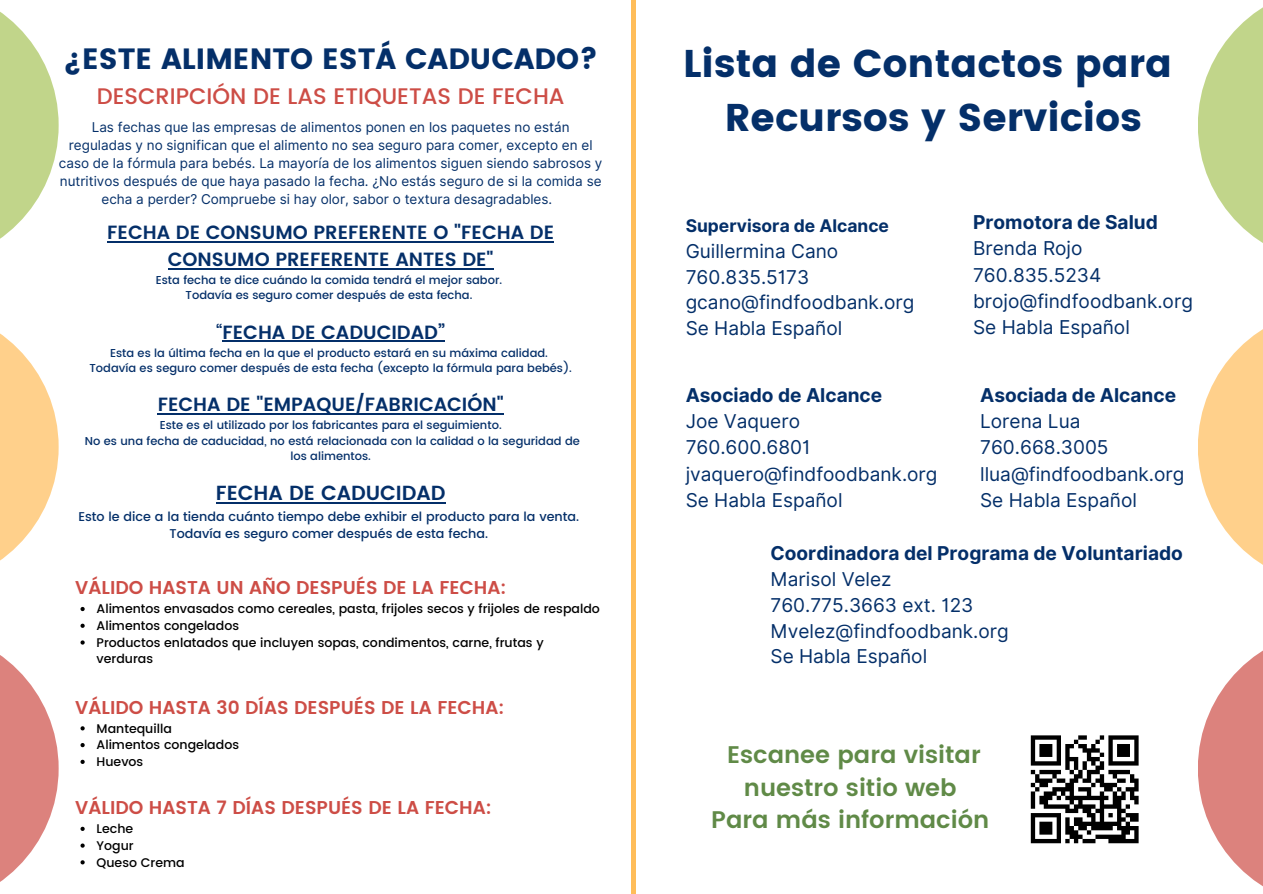
<style>
.page{position:relative;width:1263px;height:894px;background:#fff}
.page>*{position:absolute;margin:0;border:0;box-sizing:border-box;transform-origin:0 0}
.t1{font:38.55px/54px "Poppins";color:#042f69;text-align:center}
.t2{font:29.25px "Poppins";color:#042f69}
.t3{font:600 24px/32.7px "Poppins";color:#608a47;text-align:center}
.t4{font:500 22.5px "Poppins";color:#cd4d46}
.t5{font:600 20.4px "Poppins";color:#042f69}
.t6{font:19.05px "Inter";color:#042f69}
.t7{font:600 19.05px/26.7px "Poppins";color:#042f69;text-align:center}
.t8{font:700 19.05px "Inter";color:#042f69}
.t9{font:600 18.6px "Poppins";color:#cd4d46}
.t10{font:700 17.4px "Inter";color:#042f69}
.t11{font:13.5px/18px "Inter";color:#042f69;text-align:center}
.t12{font:500 12.75px "Poppins";color:#042f69}
.t13{font:500 12.6px/16.8px "Poppins";color:#000}
.t14{font:500 11.4px/15.3px "Poppins";color:#042f69;text-align:center}
.s1{font-weight:500}
</style>
<div class="page">
<svg style="left:0;top:655px;width:59px;height:227px;fill:#dc827d"></svg>
<svg style="left:0;top:333px;width:59px;height:228px;fill:#ffd08b"></svg>
<svg style="left:0;top:12px;width:59px;height:227px;fill:#c1d58a"></svg>
<svg style="left:1198px;top:650px;width:65px;height:237px;fill:#dc827d"></svg>
<svg style="left:1198px;top:329px;width:65px;height:236px;fill:#ffd08b"></svg>
<svg style="left:1198px;top:7px;width:65px;height:236px;fill:#c1d58a"></svg>
<hr style="left:631px;top:0;width:4px;height:893px;background:#ffbd59">
<hr style="left:107px;top:241px;width:447px;height:2px;background:#042f69">
<hr style="left:168px;top:268px;width:326px;height:1px;background:#042f69">
<hr style="left:222px;top:340px;width:223px;height:2px;background:#042f69">
<hr style="left:158px;top:413px;width:346px;height:2px;background:#042f69">
<hr style="left:216px;top:502px;width:230px;height:2px;background:#042f69">
<svg style="left:81px;top:606px;width:4px;height:5px"></svg>
<svg style="left:81px;top:623px;width:4px;height:4px"></svg>
<svg style="left:81px;top:640px;width:4px;height:4px"></svg>
<svg style="left:81px;top:726px;width:4px;height:4px"></svg>
<svg style="left:81px;top:743px;width:4px;height:4px"></svg>
<svg style="left:81px;top:759px;width:4px;height:4px"></svg>
<svg style="left:81px;top:826px;width:4px;height:4px"></svg>
<svg style="left:81px;top:843px;width:4px;height:4px"></svg>
<svg style="left:81px;top:860px;width:4px;height:4px"></svg>
<svg style="left:1031px;top:735px;width:21px;height:4px"></svg>
<div style="left:1039px;top:743px;width:13px;height:5px;background:#000"></div>
<hr style="left:1039px;top:748px;width:13px;height:4px;background:#000">
<hr style="left:1039px;top:752px;width:13px;height:4px;background:#000">
<svg style="left:1031px;top:739px;width:4px;height:22px"></svg>
<svg style="left:1031px;top:761px;width:21px;height:4px"></svg>
<div style="left:1039px;top:769px;width:22px;height:5px;background:#000"></div>
<svg style="left:1039px;top:778px;width:13px;height:4px"></svg>
<div style="left:1039px;top:782px;width:9px;height:5px;background:#000"></div>
<svg style="left:1044px;top:791px;width:8px;height:4px"></svg>
<svg style="left:1039px;top:795px;width:13px;height:4px"></svg>
<div style="left:1039px;top:799px;width:9px;height:5px;background:#000"></div>
<svg style="left:1031px;top:769px;width:8px;height:39px"></svg>
<hr style="left:1044px;top:804px;width:26px;height:4px;background:#000">
<svg style="left:1031px;top:813px;width:21px;height:4px"></svg>
<svg style="left:1039px;top:821px;width:13px;height:4px"></svg>
<div style="left:1039px;top:825px;width:13px;height:5px;background:#000"></div>
<hr style="left:1039px;top:830px;width:13px;height:4px;background:#000">
<svg style="left:1031px;top:817px;width:4px;height:21px"></svg>
<div style="left:1031px;top:838px;width:30px;height:5px;background:#000"></div>
<svg style="left:1052px;top:735px;width:87px;height:108px"></svg>
<div style="left:1082px;top:838px;width:13px;height:5px;background:#000"></div>
<div style="left:1108px;top:838px;width:31px;height:5px;background:#000"></div>
<h2 class="t2" style="left:63px;top:41px;width:537px">¿ESTE ALIMENTO ESTÁ CADUCADO?</h2>
<h3 class="t4" style="left:97px;top:83px;width:469px">DESCRIPCIÓN DE LAS ETIQUETAS DE FECHA</h3>
<p class="t11" style="left:59px;top:118px;width:545px">Las fechas que las empresas de alimentos ponen en los paquetes no están reguladas y no significan que el alimento no sea seguro para comer, excepto en el caso de la fórmula para bebés. La mayoría de los alimentos siguen siendo sabrosos y nutritivos después de que haya pasado la fecha. ¿No estás seguro de si la comida se echa a perder? Compruebe si hay olor, sabor o textura desagradables.</p>
<h6 class="t7" style="left:107px;top:219px;width:448px">FECHA DE CONSUMO PREFERENTE O "FECHA DE<br>CONSUMO PREFERENTE ANTES DE"</h6>
<h6 class="t14" style="left:156px;top:272px;width:348px">Esta fecha te dice cuándo la comida tendrá el mejor sabor.<br>Todavía es seguro comer después de esta fecha.</h6>
<p class="t7" style="left:216px;top:318px;width:230px"><span class="s1">“</span>FECHA DE CADUCIDAD”</p>
<p class="t14" style="left:110px;top:345px;width:439px">Esta es la última fecha en la que el producto estará en su máxima calidad.</p>
<p class="t14" style="left:89px;top:360px;width:484px">Todavía es seguro comer después de esta fecha (excepto la fórmula para bebés).</p>
<p class="t7" style="left:158px;top:391px;width:347px">FECHA DE "EMPAQUE/FABRICACIÓN"</p>
<p class="t14" style="left:160px;top:417px;width:343px">Este es el utilizado por los fabricantes para el seguimiento.</p>
<p class="t14" style="left:85px;top:433px;width:496px">No es una fecha de caducidad, no está relacionada con la calidad o la seguridad de los alimentos.</p>
<p class="t5" style="left:216px;top:481px;width:231px">FECHA DE CADUCIDAD</p>
<p class="t12" style="left:78px;top:509px;width:502px">Esto le dice a la tienda cuánto tiempo debe exhibir el producto para la venta.</p>
<p class="t12" style="left:169px;top:526px;width:320px">Todavía es seguro comer después de esta fecha.</p>
<h5 class="t9" style="left:75px;top:577px;width:432px">VÁLIDO HASTA UN AÑO DESPUÉS DE LA FECHA:</h5>
<p class="t13" style="left:97px;top:600px;width:505px">Alimentos envasados como cereales, pasta, frijoles secos y frijoles de respaldo</p>
<p class="t13" style="left:97px;top:617px;width:144px">Alimentos congelados</p>
<p class="t13" style="left:97px;top:633px;width:449px">Productos enlatados que incluyen sopas, condimentos, carne, frutas y verduras</p>
<h5 class="t9" style="left:75px;top:696px;width:430px">VÁLIDO HASTA 30 DÍAS DESPUÉS DE LA FECHA:</h5>
<p class="t13" style="left:97px;top:719px;width:77px">Mantequilla</p>
<p class="t13" style="left:97px;top:736px;width:144px">Alimentos congelados</p>
<p class="t13" style="left:97px;top:753px;width:48px">Huevos</p>
<h5 class="t9" style="left:75px;top:796px;width:418px">VÁLIDO HASTA 7 DÍAS DESPUÉS DE LA FECHA:</h5>
<p class="t13" style="left:97px;top:820px;width:38px">Leche</p>
<p class="t13" style="left:97px;top:836px;width:39px">Yogur</p>
<p class="t13" style="left:97px;top:853px;width:90px">Queso Crema</p>
<p class="t1" style="left:683px;top:36px;width:490px">Lista de Contactos para<br>Recursos y Servicios</p>
<h1 class="t10" style="left:686px;top:215px;width:205px">Supervisora de Alcance</h1>
<p class="t6" style="left:686px;top:239px;width:154px">Guillermina Cano</p>
<p class="t6" style="left:686px;top:265px;width:125px">760.835.5173</p>
<p class="t6" style="left:686px;top:291px;width:230px">gcano@findfoodbank.org</p>
<p class="t6" style="left:686px;top:317px;width:158px">Se Habla Español</p>
<p class="t8" style="left:973px;top:211px;width:186px">Promotora de Salud</p>
<p class="t6" style="left:973px;top:237px;width:111px">Brenda Rojo</p>
<p class="t6" style="left:973px;top:263px;width:130px">760.835.5234</p>
<p class="t6" style="left:973px;top:289px;width:221px">brojo@findfoodbank.org</p>
<p class="t6" style="left:973px;top:316px;width:158px">Se Habla Español</p>
<p class="t8" style="left:686px;top:383px;width:198px">Asociado de Alcance</p>
<p class="t6" style="left:686px;top:410px;width:116px">Joe Vaquero</p>
<p class="t6" style="left:686px;top:436px;width:126px">760.600.6801</p>
<p class="t6" style="left:686px;top:462px;width:253px">jvaquero@findfoodbank.org</p>
<p class="t6" style="left:686px;top:488px;width:158px">Se Habla Español</p>
<p class="t8" style="left:980px;top:383px;width:197px">Asociada de Alcance</p>
<p class="t6" style="left:980px;top:410px;width:102px">Lorena Lua</p>
<p class="t6" style="left:980px;top:436px;width:130px">760.668.3005</p>
<p class="t6" style="left:980px;top:462px;width:206px">llua@findfoodbank.org</p>
<p class="t6" style="left:980px;top:488px;width:158px">Se Habla Español</p>
<p class="t8" style="left:770px;top:541px;width:414px">Coordinadora del Programa de Voluntariado</p>
<p class="t6" style="left:770px;top:567px;width:123px">Marisol Velez</p>
<p class="t6" style="left:770px;top:593px;width:204px">760.775.3663 ext. 123</p>
<p class="t6" style="left:770px;top:619px;width:240px">Mvelez@findfoodbank.org</p>
<p class="t6" style="left:770px;top:645px;width:158px">Se Habla Español</p>
<p class="t3" style="left:711px;top:738px;width:279px">Escanee para visitar nuestro sitio web<br>Para más información</p>
</div>
